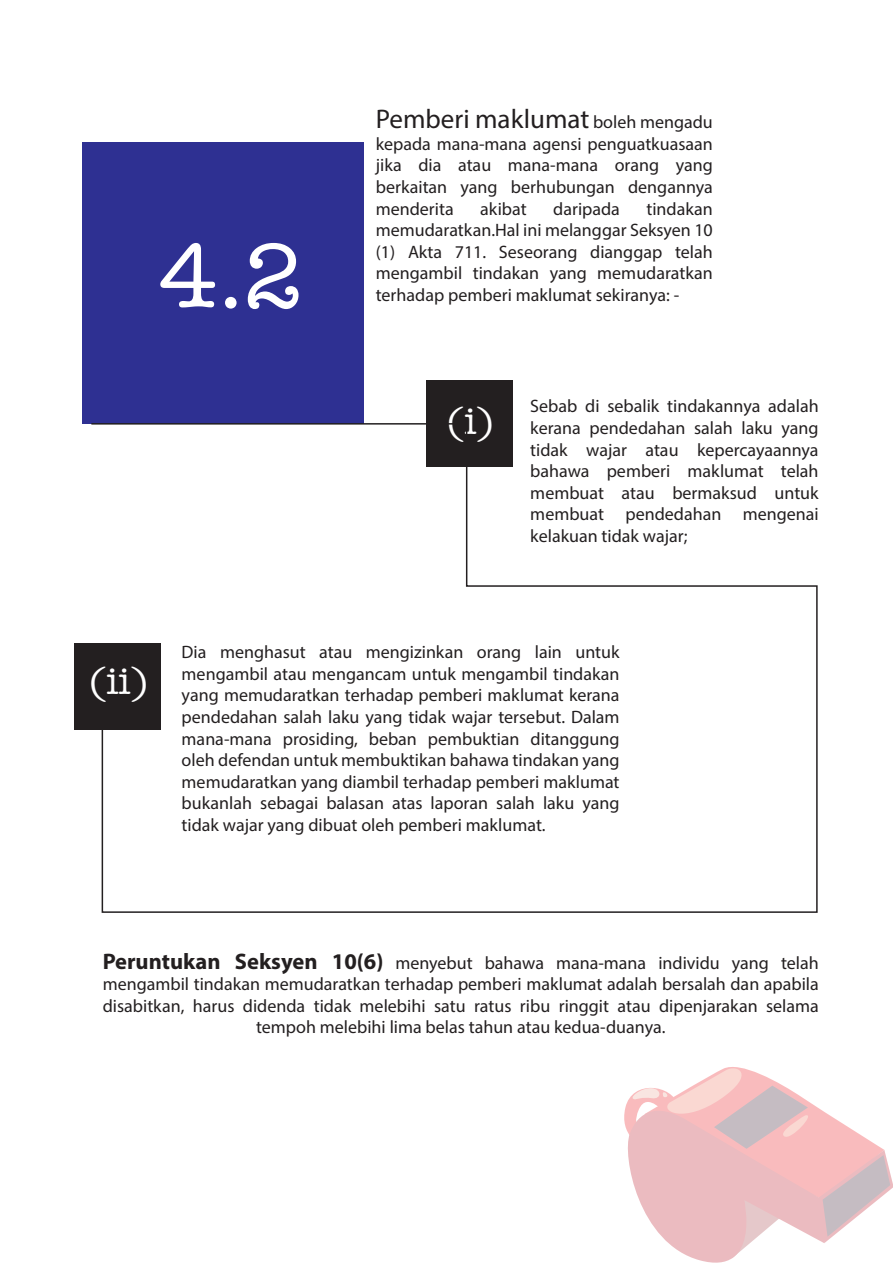
<style>
.page{position:relative;width:893px;height:1263px;background:#fff}
.page>*{position:absolute;margin:0;border:0;box-sizing:border-box;transform-origin:0 0}
.t1{font:93px "American Typewriter";color:#fff}
.t2{font:39px "American Typewriter";color:#fff}
.t3{font:27px "Myriad Pro";color:#231f20}
.t4{font:18px/21.6px "Myriad Pro";color:#231f20;text-align:justify}
.s1{font-size:18px}
.s2{font-weight:700;font-size:22.5px}
</style>
<div class="page">
<svg style="left:624px;top:1067px;width:269px;height:196px"></svg>
<div style="left:82px;top:142px;width:282px;height:282px;background:#2e3092"></div>
<div style="left:426px;top:381px;width:86px;height:86px;background:#231f20"></div>
<div style="left:74px;top:643px;width:86px;height:86px;background:#231f20"></div>
<svg style="left:90px;top:422px;width:728px;height:491px"></svg>
<h1 class="t1" style="left:159px;top:205px;width:145px">4.2</h1>
<h3 class="t3" style="left:376px;top:102px;width:339px">Pemberi maklumat <span class="s1">boleh mengadu</span></h3>
<p class="t4" style="left:376px;top:133px;width:339px">kepada mana-mana agensi penguatkuasaan jika dia atau mana-mana orang yang berkaitan yang berhubungan dengannya menderita</p>
<p class="t4" style="left:376px;top:197px;width:339px;text-indent:271px">tindakan memudaratkan.Hal ini melanggar Seksyen 10 (1) Akta 711. Seseorang dianggap telah mengambil tindakan yang memudaratkan terhadap pemberi maklumat sekiranya: -</p>
<p class="t4" style="left:480px;top:197px;width:48px">akibat</p>
<p class="t4" style="left:553px;top:197px;width:68px">daripada</p>
<h2 class="t2" style="left:447px;top:391px;width:49px">(i)</h2>
<p class="t4" style="left:530px;top:395px;width:290px">Sebab di sebalik tindakannya adalah kerana pendedahan salah laku yang tidak wajar atau kepercayaannya bahawa pemberi maklumat telah membuat atau bermaksud untuk membuat pendedahan mengenai kelakuan tidak wajar;</p>
<h2 class="t2" style="left:89px;top:651px;width:61px">(ii)</h2>
<p class="t4" style="left:182px;top:641px;width:439px">Dia menghasut atau mengizinkan orang lain untuk mengambil atau mengancam untuk mengambil tindakan yang memudaratkan terhadap pemberi maklumat kerana pendedahan salah laku yang tidak wajar tersebut. Dalam mana-mana prosiding, beban pembuktian ditanggung oleh defendan untuk membuktikan bahawa tindakan yang memudaratkan yang diambil terhadap pemberi maklumat bukanlah sebagai balasan atas laporan salah laku yang tidak wajar yang dibuat oleh pemberi maklumat.</p>
<p class="t4" style="left:103px;top:951px;width:718px;text-align:center"><span class="s2">Peruntukan Seksyen 10(6)</span> menyebut bahawa mana-mana individu yang telah mengambil tindakan memudaratkan terhadap pemberi maklumat adalah bersalah dan apabila disabitkan, harus didenda tidak melebihi satu ratus ribu ringgit atau dipenjarakan selama tempoh melebihi lima belas tahun atau kedua-duanya.</p>
</div>
